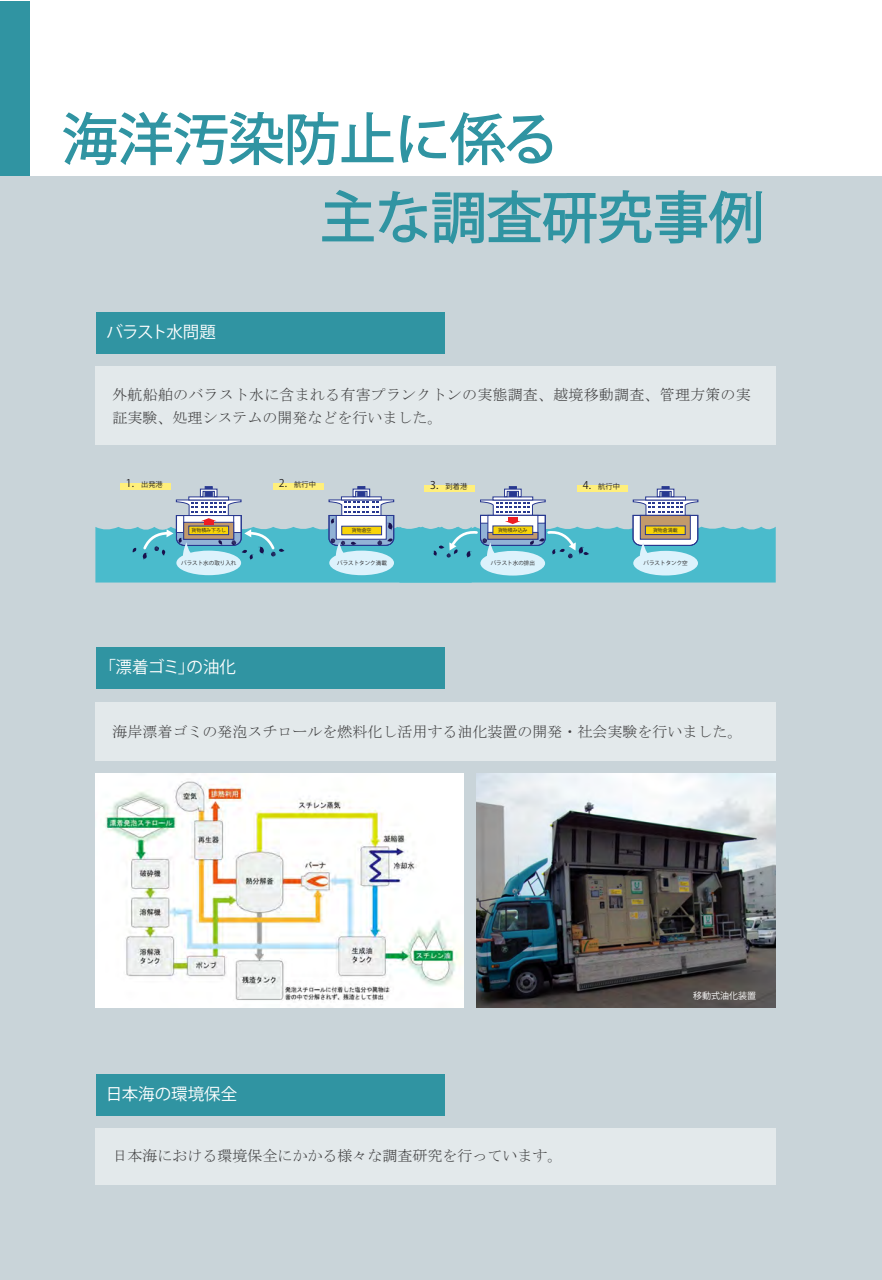
<style>
.page{position:relative;width:882px;height:1280px;background:#fff}
.page>*{position:absolute;margin:0;border:0;box-sizing:border-box;transform-origin:0 0}
.t1{font:55.5px/78.3px "Koz Go Pr 6 N";color:#3094a2}
.t2{font:16.5px "Koz Go Pr 6 N";color:#fff}
.t3{font:16.5px "Koz Go Pr 6 N";letter-spacing:-.06em;color:#fff}
.t4{font:15px/22.5px "MS Mincho";color:#3e3e3f}
.t5{font:9px "Koz Go Pr 6 N";color:#fff}
.t6{font:7.2px "Koz Go Pr 6 N";color:#231f20}
.t7{font:5.55px "Koz Go Pr 6 N";color:#231f20}
.t8{font:4.95px "Koz Go Pr 6 N";color:#231f20}
.s1{font-size:10.65px}
</style>
<div class="page">
<div style="left:0;top:176px;width:882px;height:1104px;background:#c9d4d9"></div>
<svg style="left:63px;top:111px;width:331px;height:55px"></svg>
<svg style="left:400px;top:112px;width:153px;height:54px"></svg>
<svg style="left:322px;top:190px;width:441px;height:54px"></svg>
<div style="left:0;top:1px;width:30px;height:175px;background:#3094a2"></div>
<div style="left:96px;top:312px;width:349px;height:42px;background:#3094a2"></div>
<div style="left:96px;top:366px;width:680px;height:79px;background:#e3e9eb"></div>
<div style="left:96px;top:1074px;width:349px;height:41px;background:#3094a2"></div>
<div style="left:96px;top:1128px;width:680px;height:57px;background:#e3e9eb"></div>
<div style="left:96px;top:702px;width:680px;height:58px;background:#e3e9eb"></div>
<div style="left:96px;top:647px;width:349px;height:42px;background:#3094a2"></div>
<img style="left:96px;top:773px;width:367px;height:234px">
<div style="left:273px;top:483px;width:51px;height:7px;background:#ffef7b"></div>
<div style="left:120px;top:483px;width:51px;height:7px;background:#ffef7b"></div>
<div style="left:205px;top:486px;width:7px;height:11px;background:#283890"></div>
<div style="left:357px;top:486px;width:8px;height:11px;background:#283890;border:1px solid #283890"></div>
<div style="left:577px;top:485px;width:51px;height:7px;background:#ffef7b"></div>
<div style="left:424px;top:485px;width:51px;height:7px;background:#ffef7b"></div>
<svg style="left:509px;top:486px;width:8px;height:2px"></svg>
<div style="left:662px;top:486px;width:7px;height:11px;background:#283890;border:1px solid #283890"></div>
<svg style="left:95px;top:488px;width:681px;height:94px"></svg>
<img style="left:476px;top:773px;width:300px;height:234px">
<h1 class="t1" style="left:320px;top:101px;width:445px;text-indent:-258px">海洋汚染防止に係る<br>主な調査研究事例</h1>
<p class="t3" style="left:107px;top:323px;width:111px">バラスト水問題</p>
<p class="t4" style="left:112px;top:383px;width:640px">外航船舶のバラスト水に含まれる有害プランクトンの実態調査、越境移動調査、管理方策の実証実験、処理システムの開発などを行いました。</p>
<p class="t6" style="left:126px;top:480px;width:38px"><span class="s1">1.</span>　出発港</p>
<p class="t6" style="left:279px;top:480px;width:38px"><span class="s1">2.</span>　航行中</p>
<p class="t8" style="left:191px;top:527px;width:36px">貨物積み下ろし</p>
<p class="t8" style="left:352px;top:528px;width:21px">貨物倉空</p>
<p class="t7" style="left:181px;top:560px;width:57px">バラスト水の取り入れ</p>
<p class="t7" style="left:337px;top:560px;width:51px">バラストタンク満載</p>
<p class="t2" style="left:99px;top:658px;width:138px">「漂着ゴミ」の油化</p>
<p class="t6" style="left:430px;top:482px;width:38px"><span class="s1">3.</span>　到着港</p>
<p class="t6" style="left:583px;top:482px;width:38px"><span class="s1">4.</span>　航行中</p>
<p class="t8" style="left:498px;top:527px;width:31px">貨物積み込み</p>
<p class="t8" style="left:653px;top:527px;width:26px">貨物倉満載</p>
<p class="t7" style="left:491px;top:560px;width:46px">バラスト水の排出</p>
<p class="t7" style="left:643px;top:560px;width:46px">バラストタンク空</p>
<p class="t4" style="left:112px;top:720px;width:631px">海岸漂着ゴミの発泡スチロールを燃料化し活用する油化装置の開発・社会実験を行いました。</p>
<p class="t2" style="left:106px;top:1084px;width:133px">日本海の環境保全</p>
<p class="t4" style="left:112px;top:1145px;width:451px">日本海における環境保全にかかる様々な調査研究を行っています。</p>
<p class="t5" style="left:693px;top:990px;width:64px">移動式油化装置</p>
</div>
